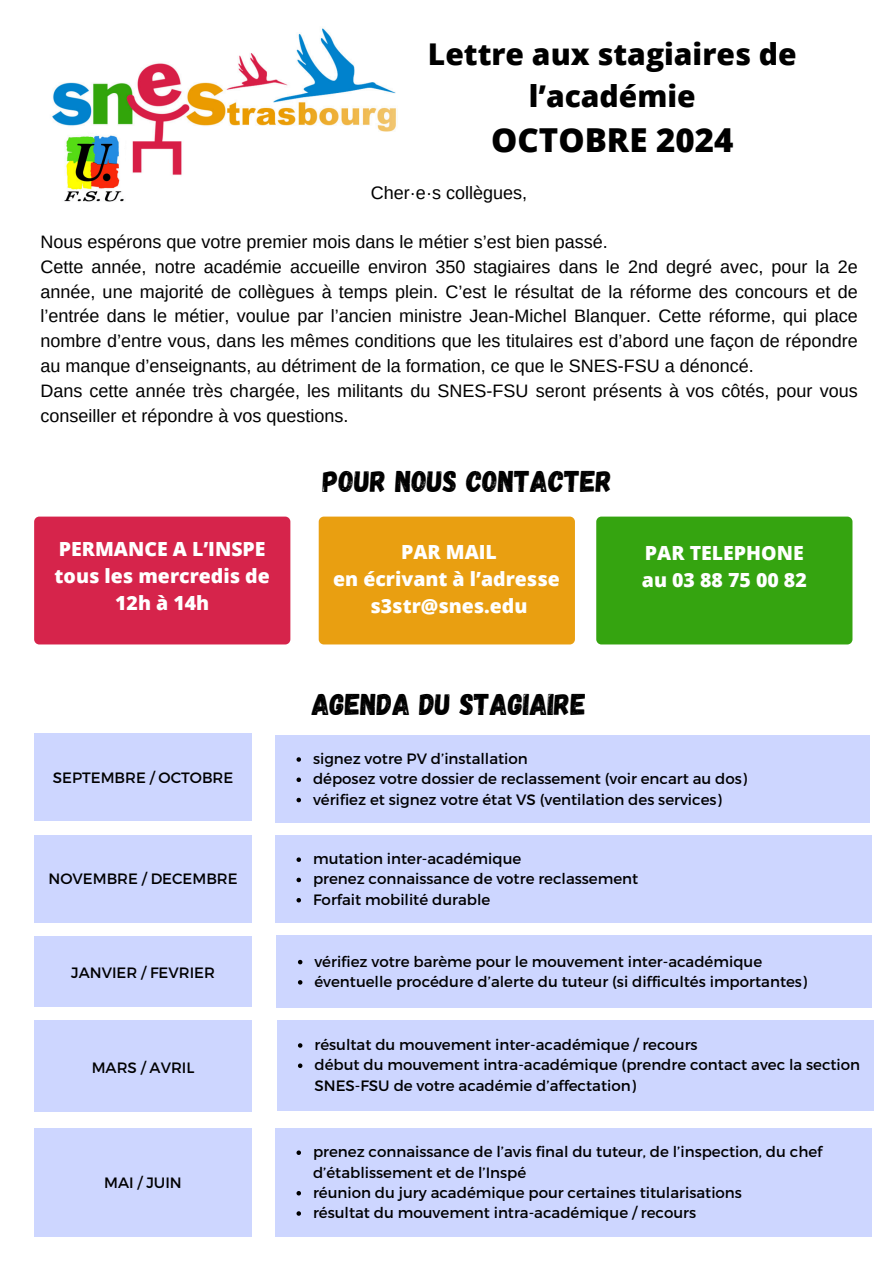
<style>
.page{position:relative;width:894px;height:1264px;background:#fff}
.page>*{position:absolute;margin:0;border:0;box-sizing:border-box;transform-origin:0 0}
.t1{font:800 33px "Open Sans";color:#000}
.t2{font:30px "Gagalin";color:#000}
.t3{font:800 30px/41.7px "Open Sans";color:#000;text-align:center}
.t4{font:800 19.5px/27px "Open Sans";color:#fff;text-align:center}
.t5{font:18px/24.8px "Arimo";color:#000;text-align:justify}
.t6{font:15px/20.2px "Montserrat";color:#000}
</style>
<div class="page">
<div style="left:34px;top:733px;width:218px;height:88px;background:#cdd6ff"></div>
<div style="left:275px;top:835px;width:596px;height:87px;background:#cdd6ff"></div>
<svg style="left:296px;top:857px;width:5px;height:5px"></svg>
<svg style="left:296px;top:877px;width:5px;height:5px"></svg>
<svg style="left:296px;top:898px;width:5px;height:4px"></svg>
<div style="left:34px;top:835px;width:218px;height:87px;background:#cdd6ff"></div>
<div style="left:34px;top:936px;width:218px;height:71px;background:#cdd6ff"></div>
<div style="left:34px;top:1020px;width:218px;height:91px;background:#cdd6ff"></div>
<div style="left:34px;top:1127px;width:218px;height:108px;background:#cdd6ff"></div>
<div style="left:275px;top:734px;width:594px;height:88px;background:#cdd6ff"></div>
<svg style="left:296px;top:757px;width:5px;height:4px"></svg>
<svg style="left:296px;top:777px;width:5px;height:5px"></svg>
<svg style="left:296px;top:797px;width:5px;height:5px"></svg>
<div style="left:276px;top:1019px;width:597px;height:91px;background:#cdd6ff"></div>
<svg style="left:298px;top:1043px;width:4px;height:4px"></svg>
<svg style="left:298px;top:1063px;width:4px;height:4px"></svg>
<div style="left:276px;top:935px;width:595px;height:72px;background:#cdd6ff"></div>
<svg style="left:298px;top:959px;width:4px;height:5px"></svg>
<svg style="left:298px;top:980px;width:4px;height:4px"></svg>
<div style="left:275px;top:1127px;width:596px;height:108px;background:#cdd6ff"></div>
<svg style="left:296px;top:1150px;width:5px;height:4px"></svg>
<svg style="left:296px;top:1191px;width:5px;height:4px"></svg>
<svg style="left:296px;top:1211px;width:5px;height:4px"></svg>
<div style="left:34px;top:516px;width:256px;height:128px;background:#d6244b;border-radius:5px"></div>
<div style="left:318px;top:516px;width:256px;height:128px;background:#e99f11;border-radius:5px"></div>
<div style="left:596px;top:516px;width:256px;height:128px;background:#35a410;border-radius:5px"></div>
<img style="left:52px;top:28px;width:344px;height:174px">
<p class="t3" style="left:428px;top:33px;width:370px">Lettre aux stagiaires de l’académie</p>
<p class="t1" style="left:491px;top:117px;width:244px">OCTOBRE 2024</p>
<p class="t5" style="left:371px;top:180px;width:158px">Cher·e·s collègues,</p>
<p class="t5" style="left:40px;top:229px;width:568px">Nous espérons que votre premier mois dans le métier s’est bien passé.</p>
<p class="t5" style="left:40px;top:254px;width:818px">Cette année, notre académie accueille environ 350 stagiaires dans le 2nd degré avec, pour la 2e année, une majorité de collègues à temps plein. C’est le résultat de la réforme des concours et de l’entrée dans le métier, voulue par l’ancien ministre Jean-Michel Blanquer. Cette réforme, qui place nombre d’entre vous, dans les mêmes conditions que les titulaires est d’abord une façon de répondre au manque d’enseignants, au détriment de la formation, ce que le SNES-FSU a dénoncé.</p>
<p class="t5" style="left:40px;top:378px;width:818px">Dans cette année très chargée, les militants du SNES-FSU seront présents à vos côtés, pour vous conseiller et répondre à vos questions.</p>
<p class="t2" style="left:323px;top:462px;width:291px">POUR NOUS CONTACTER</p>
<h2 class="t4" style="left:55px;top:535px;width:217px">PERMANCE A L’INSPE tous les mercredis de<br>12h à 14h</h2>
<p class="t4" style="left:333px;top:538px;width:228px">PAR MAIL<br>en écrivant à l’adresse s3str@snes.edu</p>
<p class="t4" style="left:641px;top:539px;width:166px;text-align:left">PAR TELEPHONE au 03 88 75 00 82</p>
<p class="t6" style="left:53px;top:766px;width:182px">SEPTEMBRE / OCTOBRE</p>
<p class="t6" style="left:49px;top:868px;width:190px">NOVEMBRE / DECEMBRE</p>
<p class="t6" style="left:71px;top:961px;width:145px">JANVIER / FEVRIER</p>
<h2 class="t6" style="left:92px;top:1056px;width:104px">MARS / AVRIL</h2>
<p class="t6" style="left:104px;top:1171px;width:79px">MAI / JUIN</p>
<p class="t2" style="left:312px;top:685px;width:276px">AGENDA DU STAGIAIRE</p>
<h3 class="t6" style="left:313px;top:747px;width:216px">signez votre PV d’installation</h3>
<p class="t6" style="left:313px;top:768px;width:435px">déposez votre dossier de reclassement (voir encart au dos)</p>
<h3 class="t6" style="left:313px;top:788px;width:410px">vérifiez et signez votre état VS (ventilation des services)</h3>
<h1 class="t6" style="left:313px;top:848px;width:210px">mutation inter-académique</h1>
<p class="t6" style="left:313px;top:868px;width:326px">prenez connaissance de votre reclassement</p>
<p class="t6" style="left:313px;top:888px;width:179px">Forfait mobilité durable</p>
<p class="t6" style="left:314px;top:950px;width:449px">vérifiez votre barème pour le mouvement inter-académique</p>
<p class="t6" style="left:314px;top:970px;width:494px">éventuelle procédure d’alerte du tuteur (si difficultés importantes)</p>
<p class="t6" style="left:314px;top:1033px;width:384px">résultat du mouvement inter-académique / recours</p>
<h3 class="t6" style="left:314px;top:1054px;width:547px">début du mouvement intra-académique (prendre contact avec la section<br>SNES-FSU de votre académie d’affectation)</h3>
<p class="t6" style="left:313px;top:1140px;width:510px">prenez connaissance de l’avis final du tuteur, de l’inspection, du chef d’établissement et de l’Inspé</p>
<p class="t6" style="left:313px;top:1181px;width:430px">réunion du jury académique pour certaines titularisations</p>
<p class="t6" style="left:313px;top:1201px;width:384px">résultat du mouvement intra-académique / recours</p>
</div>
